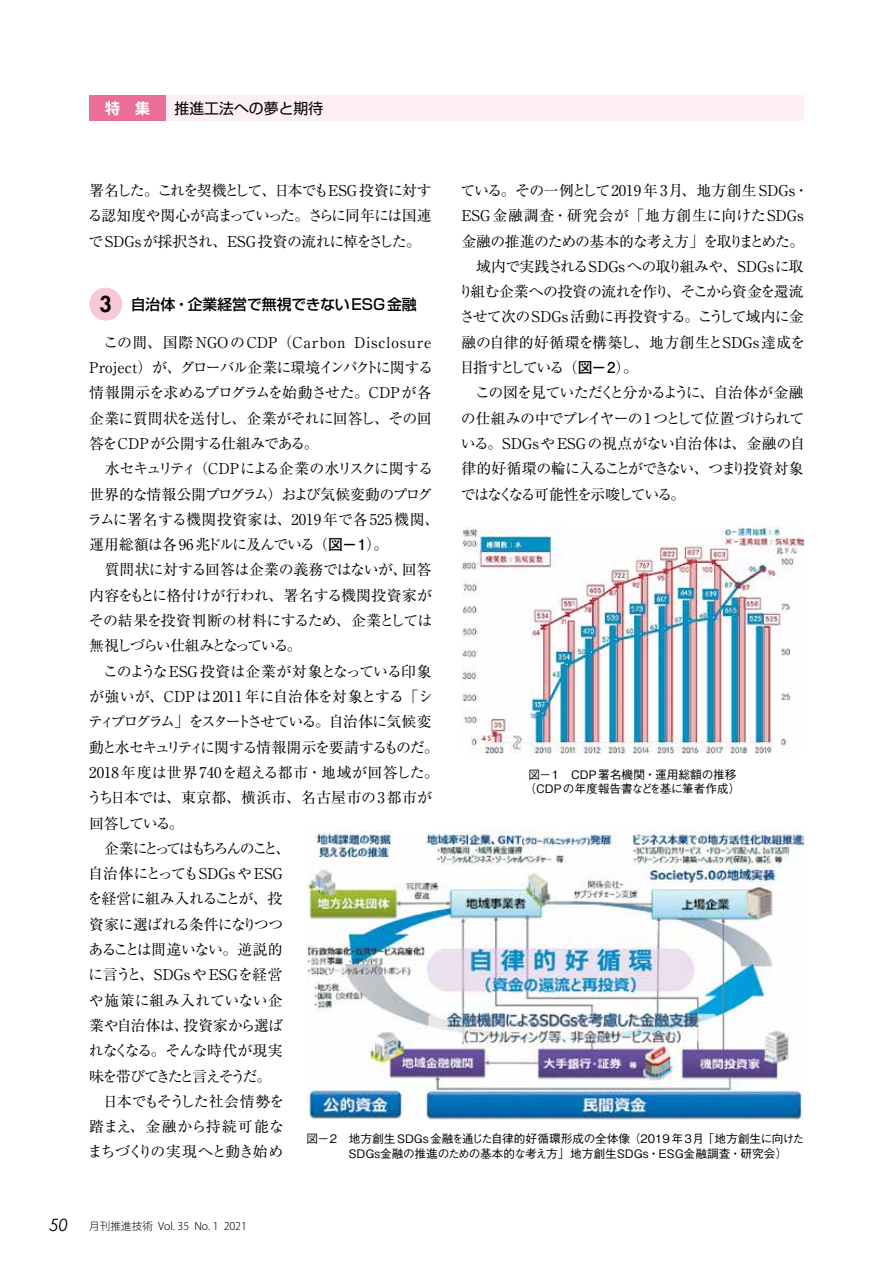
<style>
.page{position:relative;width:893px;height:1263px;background:#fff}
.page>*{position:absolute;margin:0;border:0;box-sizing:border-box;transform-origin:0 0}
.t1{font:14.85px/25.3px "Ryumin Pro";letter-spacing:-.035em;color:#000}
.t2{font:500 14.85px "Shin Go Pro";color:#000}
.t3{font:14.85px "Shin Go Pro";color:#000}
.t4{font:700 14.85px "Shin Go De";color:#fff}
.t5{font:500 11.7px/14.9px "Gothic BBB Pro";color:#000;text-align:center}
.t6{font:300 10.65px "Koz Go Pr 6 N";color:#000}
.s1{font-family:"Futo Go B101 Pro";font-weight:700}
.s2{font-family:"Futura";font-weight:800;font-size:21.3px}
.s3{font-family:"Century Gothic";font-weight:400;font-style:italic;font-size:16.95px}
</style>
<div class="page">
<div style="left:89px;top:96px;width:715px;height:25px;background:#fdeff3"></div>
<div style="left:89px;top:96px;width:77px;height:25px;background:#eb6d9a"></div>
<div style="left:89px;top:288px;width:33px;height:33px;background:#f7c8d7;border-radius:50%"></div>
<img style="left:461px;top:528px;width:343px;height:225px">
<img style="left:306px;top:831px;width:498px;height:289px">
<p class="t4" style="left:105px;top:99px;width:46px">特　集</p>
<p class="t3" style="left:175px;top:96px;width:150px">推進工法への夢と期待</p>
<p class="t1" style="left:458px;top:177px;width:352px">ている。その一例として2019年3月、地方創生SDGs・<br>ESG金融調査・研究会が「地方創生に向けたSDGs金融の推進のための基本的な考え方」を取りまとめた。　域内で実践されるSDGsへの取り組みや、SDGsに取り組む企業への投資の流れを作り、そこから資金を還流させて次のSDGs 活動に再投資する。こうして域内に金融の自律的好循環を構築し、地方創生とSDGs達成を目指すとしている（<span class="s1">図− 2</span>）。<br>　この図を見ていただくと分かるように、自治体が金融の仕組みの中でプレイヤーの1 つとして位置づけられている。SDGsやESGの視点がない自治体は、金融の自律的好循環の輪に入ることができない、つまり投資対象ではなくなる可能性を示唆している。</p>
<p class="t1" style="left:88px;top:177px;width:345px;text-align:justify">署名した。これを契機として、日本でもESG 投資に対する認知度や関心が高まっていった。さらに同年には国連でSDGsが採択され、ESG 投資の流れに棹をさした。</p>
<p class="t2" style="left:100px;top:292px;width:319px"><span class="s2">3</span> 自治体・企業経営で無視できないESG金融</p>
<p class="t1" style="left:87px;top:328px;width:354px">　この間、国際NGOのCDP（Carbon Disclosure<br>Project）が、グローバル企業に環境インパクトに関する情報開示を求めるプログラムを始動させた。CDP が各企業に質問状を送付し、企業がそれに回答し、その回答をCDPが公開する仕組みである。<br>　水セキュリティ（CDPによる企業の水リスクに関する世界的な情報公開プログラム）および気候変動のプログラムに署名する機関投資家は、2019年で各525機関、運用総額は各 96 兆ドルに及んでいる（<span class="s1">図−1</span>）。<br>　質問状に対する回答は企業の義務ではないが、回答内容をもとに格付けが行われ、署名する機関投資家がその結果を投資判断の材料にするため、企業としては無視しづらい仕組みとなっている。<br>　このようなESG投資は企業が対象となっている印象が強いが、CDPは2011年に自治体を対象とする「シティプログラム」をスタートさせている。自治体に気候変動と水セキュリティに関する情報開示を要請するものだ。<br>2018年度は世界740を超える都市・地域が回答した。うち日本では、東京都、横浜市、名古屋市の3都市が回答している。<br>　企業にとってはもちろんのこと、<br>自治体にとってもSDGsやESG<br>を経営に組み入れることが、投<br>資家に選ばれる条件になりつつ<br>あることは間違いない。逆説的<br>に言うと、SDGsやESGを経営<br>や施策に組み入れていない企<br>業や自治体は、投資家から選ば<br>れなくなる。そんな時代が現実<br>味を帯びてきたと言えそうだ。<br>　日本でもそうした社会情勢を<br>踏まえ、金融から持続可能な<br>まちづくりの実現へと動き始め</p>
<p class="t5" style="left:524px;top:765px;width:218px">図−1　CDP署名機関・運用総額の推移（CDPの年度報告書などを基に筆者作成）</p>
<p class="t5" style="left:306px;top:1130px;width:499px">図−2　地方創生SDGs金融を通じた自律的好循環形成の全体像（2019年3月「地方創生に向けた　　ＳＤＧｓ金融の推進のための基本的な考え方」地方創生ＳＤＧｓ・ＥＳＧ金融調査・研究会）</p>
<p class="t6" style="left:49px;top:1220px;width:199px"><span class="s3">50</span> 月刊推進技術 Vol. 35 No. 1 2021</p>
</div>
